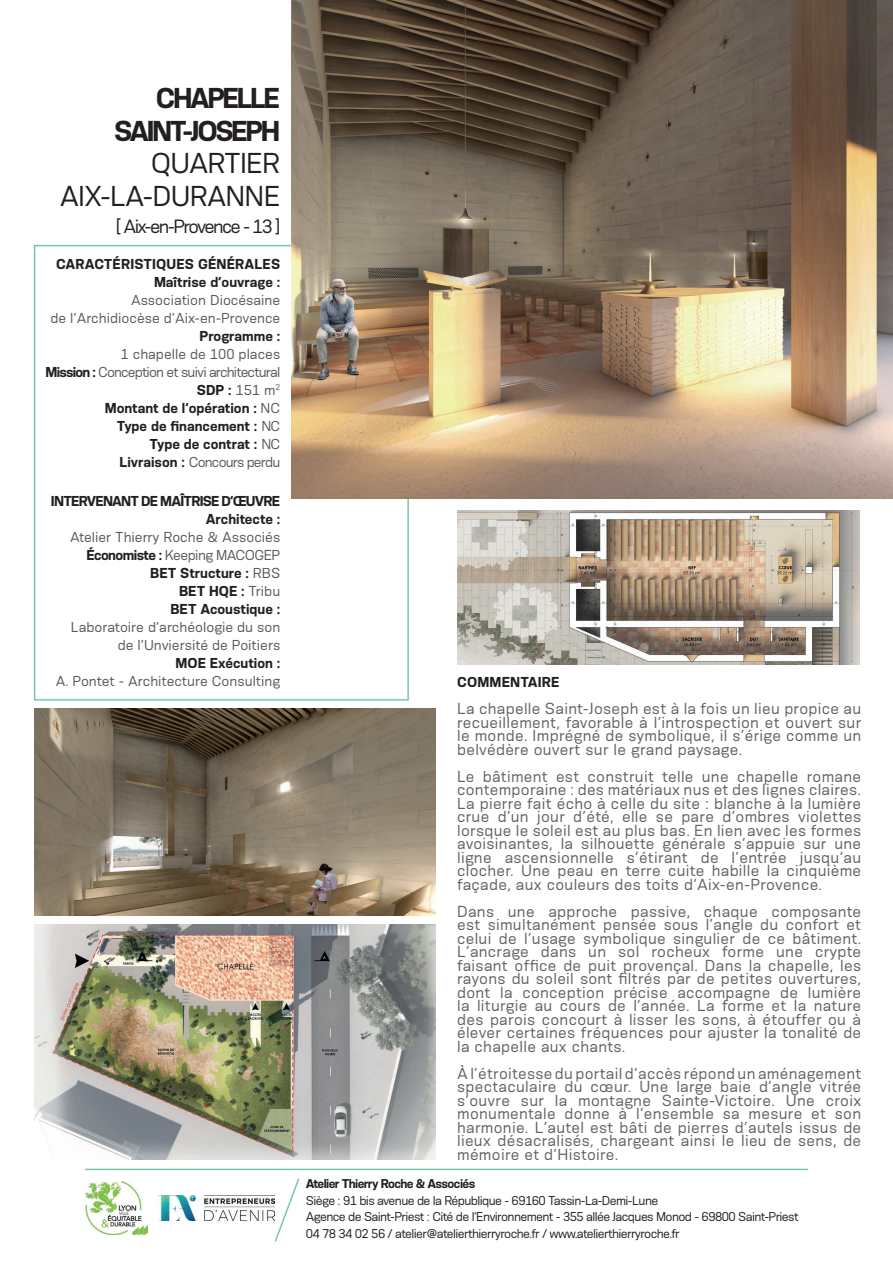
<style>
.page{position:relative;width:893px;height:1263px;background:#fff}
.page>*{position:absolute;margin:0;border:0;box-sizing:border-box;transform-origin:0 0}
.t1{font:27px/32.4px "Konsens";letter-spacing:-.03em;color:#231f20;text-align:right}
.t2{font:700 27px/32.4px "Konsens";letter-spacing:-.09em;color:#231f20;text-align:right}
.t3{font:18px "Konsens";letter-spacing:-.09em;color:#231f20}
.t4{font:15px/13.5px "Konsens";letter-spacing:.02em;color:#616164;text-align:justify}
.t5{font:13.5px/18px "Konsens";color:#57585a;text-align:right}
.t6{font:700 13.5px/18px "Konsens";color:#231f20;text-align:right}
.t7{font:700 13.5px/18px "Konsens";letter-spacing:-.06em;color:#231f20;text-align:right}
.t8{font:12px/16.5px "Konsens";letter-spacing:-.05em;color:#231f20}
.t9{font:700 12px "Konsens";letter-spacing:-.05em;color:#231f20}
.s1{font-weight:400;color:#57585a}
.s2{font-weight:700;color:#231f20}
</style>
<div class="page">
<div style="left:34px;top:245px;width:375px;height:456px;border:2px solid #76c8a5"></div>
<img style="left:291px;top:0;width:602px;height:499px">
<hr style="left:85px;top:1169px;width:723px;height:1px;background:#76c8a5">
<svg style="left:273px;top:1178px;width:27px;height:64px"></svg>
<img style="left:85px;top:1181px;width:63px;height:54px">
<img style="left:34px;top:924px;width:402px;height:236px">
<img style="left:160px;top:1196px;width:115px;height:24px">
<img style="left:34px;top:709px;width:402px;height:207px">
<img style="left:457px;top:510px;width:402px;height:155px">
<h1 class="t2" style="left:114px;top:81px;width:167px">CHAPELLE<br>SAINT-JOSEPH</h1>
<h1 class="t1" style="left:60px;top:146px;width:222px">QUARTIER<br>AIX-LA-DURANNE</h1>
<p class="t3" style="left:116px;top:215px;width:166px">[ Aix-en-Provence - 13 ]</p>
<p class="t6" style="left:56px;top:254px;width:226px">CARACTÉRISTIQUES GÉNÉRALES<br>Maîtrise d’ouvrage :</p>
<p class="t5" style="left:50px;top:290px;width:231px">Association Diocésaine<br>de l’Archidiocèse d’Aix-en-Provence</p>
<p class="t6" style="left:200px;top:326px;width:82px">Programme :</p>
<p class="t6" style="left:46px;top:344px;width:236px"><span class="s1">1 chapelle de 100 places<br></span>Mission : <span class="s1">Conception et suivi architectural<br></span>SDP : <span class="s1">151 m</span><sup>2<br></sup>Montant de l’opération : <span class="s1">NC<br></span>Type de financement : <span class="s1">NC<br></span>Type de contrat : <span class="s1">NC<br></span>Livraison : <span class="s1">Concours perdu</span></p>
<p class="t7" style="left:51px;top:492px;width:231px">INTERVENANT DE MAÎTRISE D’ŒUVRE<br>Architecte :</p>
<p class="t5" style="left:70px;top:528px;width:212px">Atelier Thierry Roche &amp; Associés<br><span class="s2">Économiste :</span> Keeping MACOGEP<br><span class="s2">BET Structure :</span> RBS<br><span class="s2">BET HQE :</span> Tribu<br><span class="s2">BET Acoustique :</span></p>
<p class="t5" style="left:71px;top:618px;width:211px">Laboratoire d’archéologie du son de l’Unviersité de Poitiers</p>
<p class="t6" style="left:176px;top:654px;width:106px">MOE Exécution :</p>
<p class="t5" style="left:56px;top:672px;width:226px">A. Pontet - Architecture Consulting</p>
<p class="t6" style="left:457px;top:673px;width:104px">COMMENTAIRE</p>
<p class="t4" style="left:457px;top:702px;width:406px">La chapelle Saint-Joseph est à la fois un lieu propice au recueillement, favorable à l’introspection et ouvert sur le monde. Imprégné de symbolique, il s’érige comme un belvédère ouvert sur le grand paysage.</p>
<p class="t4" style="left:457px;top:769px;width:406px">Le bâtiment est construit telle une chapelle romane contemporaine : des matériaux nus et des lignes claires.<br>La pierre fait écho à celle du site : blanche à la lumière crue d’un jour d’été, elle se pare d’ombres violettes lorsque le soleil est au plus bas. En lien avec les formes avoisinantes, la silhouette générale s’appuie sur une ligne ascensionnelle s’étirant de l’entrée jusqu’au clocher. Une peau en terre cuite habille la cinquième façade, aux couleurs des toits d’Aix-en-Provence.</p>
<p class="t4" style="left:457px;top:904px;width:406px">Dans une approche passive, chaque composante est simultanément pensée sous l’angle du confort et celui de l’usage symbolique singulier de ce bâtiment.<br>L’ancrage dans un sol rocheux forme une crypte faisant office de puit provençal. Dans la chapelle, les rayons du soleil sont filtrés par de petites ouvertures, dont la conception précise accompagne de lumière la liturgie au cours de l’année. La forme et la nature des parois concourt à lisser les sons, à étouffer ou à élever certaines fréquences pour ajuster la tonalité de la chapelle aux chants.</p>
<p class="t4" style="left:457px;top:1066px;width:406px">À l’étroitesse du portail d’accès répond un aménagement spectaculaire du cœur. Une large baie d’angle vitrée s’ouvre sur la montagne Sainte-Victoire. Une croix monumentale donne à l’ensemble sa mesure et son harmonie. L’autel est bâti de pierres d’autels issus de lieux désacralisés, chargeant ainsi le lieu de sens, de mémoire et d’Histoire.</p>
<p class="t9" style="left:306px;top:1176px;width:171px">Atelier Thierry Roche &amp; Associés</p>
<p class="t8" style="left:306px;top:1192px;width:494px">Siège : 91 bis avenue de la République - 69160 Tassin-La-Demi-Lune<br>Agence de Saint-Priest : Cité de l’Environnement - 355 allée Jacques Monod - 69800 Saint-Priest<br>04 78 34 02 56 / atelier@atelierthierryroche.fr / www.atelierthierryroche.fr</p>
</div>
